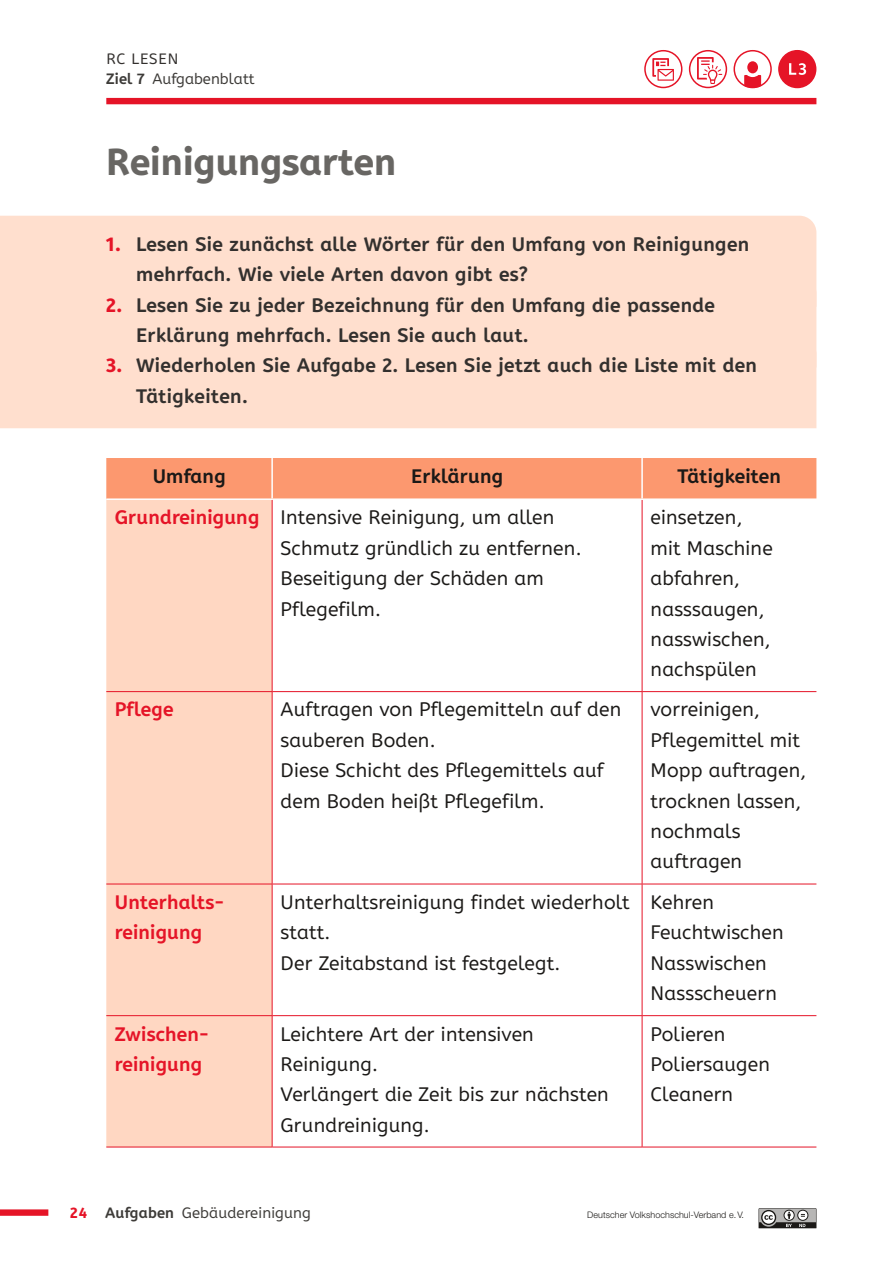
<style>
.page{position:relative;width:893px;height:1263px;background:#fff}
.page>*{position:absolute;margin:0;border:0;box-sizing:border-box;transform-origin:0 0}
.t1{font:800 37.5px "A Be Zeh EDU";letter-spacing:.005em;color:#686663}
.t2{font:19.5px/30.5px "A Be Zeh EDU";letter-spacing:.01em;color:#1b1917}
.t3{font:700 19.5px/30.5px "A Be Zeh EDU";letter-spacing:.02em;color:#33302e}
.t4{font:700 19.5px/30.5px "A Be Zeh EDU";letter-spacing:.01em;color:#e51427}
.t5{font:700 19.5px "A Be Zeh EDU";letter-spacing:.01em;color:#1b1917}
.t6{font:15px/20.2px "A Be Zeh EDU";letter-spacing:.01em;color:#3d3b38}
.t7{font:300 9px "Helvetica Neue LT Pro";letter-spacing:.005em;color:#1b1917}
.s1{color:#33302e}
.s2{font-weight:700}
.s3{font-weight:800;color:#e51427}
.s4{font-weight:700;color:#e51427}
</style>
<div class="page">
<div style="left:0;top:1209px;width:48px;height:7px;background:#e51427"></div>
<div style="left:106px;top:98px;width:710px;height:6px;background:#e51427"></div>
<svg style="left:759px;top:1208px;width:57px;height:20px"></svg>
<div style="left:0;top:216px;width:816px;height:60px;background:#ffdfce"></div>
<div style="left:0;top:276px;width:816px;height:61px;background:#ffdfce"></div>
<div style="left:0;top:337px;width:816px;height:91px;background:#ffdfce"></div>
<div style="left:106px;top:458px;width:710px;height:40px;background:#fc986f"></div>
<div style="left:272px;top:458px;width:370px;height:41px;background:#fc986f"></div>
<div style="left:106px;top:500px;width:166px;height:647px;background:#ffd7c2"></div>
<svg style="left:273px;top:500px;width:543px;height:647px"></svg>
<hr style="left:272px;top:691px;width:370px;height:1px;background:#e51427">
<hr style="left:642px;top:691px;width:174px;height:1px;background:#e51427">
<hr style="left:272px;top:884px;width:370px;height:1px;background:#e51427">
<hr style="left:272px;top:1015px;width:370px;height:1px;background:#e51427">
<hr style="left:642px;top:1015px;width:174px;height:1px;background:#e51427">
<hr style="left:272px;top:1147px;width:370px;height:1px;background:#e51427">
<hr style="left:642px;top:1147px;width:174px;height:1px;background:#e51427">
<hr style="left:271px;top:458px;width:2px;height:40px;background:#fff">
<hr style="left:641px;top:458px;width:2px;height:40px;background:#fff">
<hr style="left:272px;top:498px;width:370px;height:2px;background:#fff">
<hr style="left:272px;top:500px;width:1px;height:191px;background:#e51427">
<hr style="left:272px;top:692px;width:1px;height:192px;background:#e51427">
<hr style="left:106px;top:691px;width:166px;height:1px;background:#e51427">
<hr style="left:106px;top:884px;width:166px;height:1px;background:#e51427">
<hr style="left:272px;top:884px;width:1px;height:131px;background:#e51427">
<hr style="left:272px;top:1016px;width:1px;height:131px;background:#e51427">
<hr style="left:106px;top:1015px;width:166px;height:1px;background:#e51427">
<hr style="left:642px;top:500px;width:1px;height:191px;background:#e51427">
<hr style="left:642px;top:692px;width:1px;height:192px;background:#e51427">
<hr style="left:642px;top:884px;width:174px;height:1px;background:#e51427">
<hr style="left:106px;top:1147px;width:166px;height:1px;background:#e51427">
<hr style="left:642px;top:884px;width:1px;height:131px;background:#e51427">
<hr style="left:642px;top:1016px;width:1px;height:131px;background:#e51427">
<div style="left:779px;top:51px;width:37px;height:36px;background:#e51427;border-radius:50%"></div>
<div style="left:778px;top:50px;width:38px;height:38px;border:2px solid #e51427;border-radius:50%"></div>
<svg style="left:789px;top:63px;width:17px;height:12px"></svg>
<div style="left:689px;top:50px;width:38px;height:38px;border:2px solid #e51427;border-radius:50%"></div>
<svg style="left:697px;top:57px;width:25px;height:27px"></svg>
<div style="left:747px;top:61px;width:11px;height:12px;background:#e51427;border-radius:50%"></div>
<svg style="left:744px;top:75px;width:17px;height:13px"></svg>
<div style="left:733px;top:50px;width:39px;height:38px;border:2px solid #e51427;border-radius:50%"></div>
<div style="left:644px;top:50px;width:38px;height:38px;border:2px solid #e51427;border-radius:50%"></div>
<svg style="left:652px;top:58px;width:22px;height:23px"></svg>
<p class="t6" style="left:106px;top:49px;width:150px"><span class="s1">RC LESEN<br></span><span class="s2">Ziel 7</span> Aufgabenblatt</p>
<h1 class="t1" style="left:106px;top:137px;width:291px">Reinigungsarten</h1>
<p class="t3" style="left:136px;top:229px;width:615px;text-indent:-30px"><span class="s3">1.</span> Lesen Sie zunächst alle Wörter für den Umfang von Reinigungen mehrfach. Wie viele Arten davon gibt es?</p>
<p class="t3" style="left:136px;top:290px;width:580px;text-indent:-30px"><span class="s3">2.</span> Lesen Sie zu jeder Bezeichnung für den Umfang die passende<br>Erklärung mehrfach. Lesen Sie auch laut.</p>
<p class="t3" style="left:136px;top:351px;width:622px;text-indent:-30px"><span class="s3">3.</span> Wiederholen Sie Aufgabe 2. Lesen Sie jetzt auch die Liste mit den<br>Tätigkeiten.</p>
<p class="t5" style="left:153px;top:463px;width:74px">Umfang</p>
<p class="t5" style="left:411px;top:463px;width:93px">Erklärung</p>
<p class="t5" style="left:677px;top:463px;width:105px">Tätigkeiten</p>
<p class="t2" style="left:281px;top:502px;width:302px;text-indent:-166px"><span class="s4">Grundreinigung</span> Intensive Reinigung, um allen<br>Schmutz gründlich zu entfernen.<br>Beseitigung der Schäden am<br>Pflegefilm.</p>
<p class="t2" style="left:651px;top:502px;width:124px">einsetzen, mit Maschine abfahren, nasssaugen, nasswischen, nachspülen</p>
<p class="t4" style="left:115px;top:694px;width:60px">Pflege</p>
<p class="t2" style="left:281px;top:694px;width:342px">Auftragen von Pflegemitteln auf den sauberen Boden.<br>Diese Schicht des Pflegemittels auf dem Boden heißt Pflegefilm.</p>
<p class="t2" style="left:651px;top:694px;width:157px">vorreinigen,<br>Pflegemittel mit<br>Mopp auftragen, trocknen lassen, nochmals auftragen</p>
<p class="t4" style="left:115px;top:887px;width:108px">Unterhalts&shy;reinigung</p>
<p class="t2" style="left:281px;top:887px;width:350px">Unterhaltsreinigung findet wiederholt statt.<br>Der Zeitabstand ist festgelegt.</p>
<p class="t2" style="left:651px;top:887px;width:135px">Kehren<br>Feuchtwischen<br>Nasswischen<br>Nassscheuern</p>
<p class="t4" style="left:115px;top:1019px;width:93px">Zwischen&shy;reinigung</p>
<p class="t2" style="left:281px;top:1018px;width:330px">Leichtere Art der intensiven<br>Reinigung.<br>Verlängert die Zeit bis zur nächsten<br>Grundreinigung.</p>
<p class="t2" style="left:651px;top:1018px;width:121px">Polieren<br>Poliersaugen<br>Cleanern</p>
<p class="t6" style="left:70px;top:1203px;width:242px"><span class="s3">24</span> <span class="s2">Aufgaben</span> Gebäudereinigung</p>
<p class="t7" style="left:587px;top:1209px;width:158px">Deutscher Volkshochschul-Verband e.V.</p>
</div>
